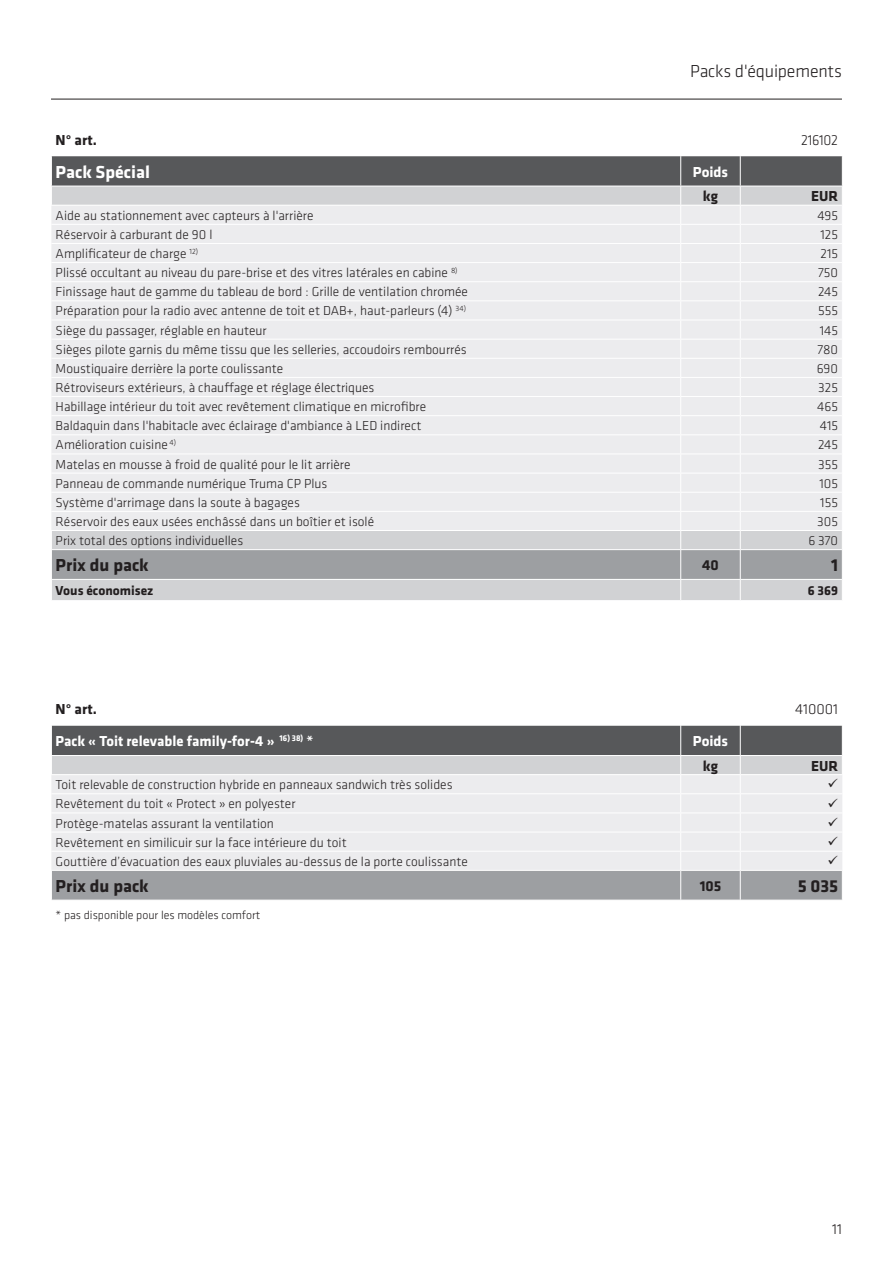
<style>
.page{position:relative;width:893px;height:1263px;background:#fff}
.page>*{position:absolute;margin:0;border:0;box-sizing:border-box;transform-origin:0 0}
.Fließtext_bold{font:700 18px "Klavika Basic";color:#231f20}
.t1{font:300 18px "Klavika Basic";letter-spacing:-.01em;color:#231f20}
.Fließtext_bold-2{font:700 18px "Klavika Basic";color:#fff}
.Fließtext_bold-3{font:700 15px "Klavika Basic";color:#fff}
.Fließtext_bold-4{font:700 15px "Klavika Basic";color:#231f20}
.t2{font:300 15px "Klavika Basic";letter-spacing:-.01em;color:#231f20}
.t3{font:300 15px "Klavika Basic";letter-spacing:-.01em;color:#231f20;scale:.95 1}
.Aufzählung_9pt{font:300 13.5px "Klavika Basic";color:#231f20}
.Fließtext_bold-5{font:300 13.5px "Klavika Basic";color:#231f20}
.Fließtext_bold-6{font:700 13.5px "Klavika Basic";color:#231f20}
.Überschriften_Serien{font:300 12px "Klavika Basic";color:#231f20}
</style>
<div class="page">
<hr style="left:51px;top:99px;width:791px;height:1px;background:#231f20">
<svg style="left:51px;top:156px;width:792px;height:444px;background:#dadadc"></svg>
<svg style="left:52px;top:725px;width:790px;height:1px"></svg>
<hr style="left:680px;top:692px;width:1px;height:34px;background:#fff">
<hr style="left:740px;top:692px;width:1px;height:34px;background:#fff">
<svg style="left:51px;top:726px;width:791px;height:174px;background:#c4c4c6"></svg>
<p class="t1" style="left:690px;top:61px;width:153px">Packs d'équipements</p>
<p class="Fließtext_bold-4" style="left:56px;top:129px;width:43px">N° art.</p>
<p class="t3" style="left:801px;top:131px;width:40px">216102</p>
<p class="Fließtext_bold-2" style="left:56px;top:159px;width:96px">Pack Spécial</p>
<p class="Fließtext_bold-3" style="left:693px;top:161px;width:37px">Poids</p>
<p class="Fließtext_bold-4" style="left:703px;top:185px;width:17px">kg</p>
<p class="Fließtext_bold-4" style="left:811px;top:185px;width:28px">EUR</p>
<p class="Aufzählung_9pt" style="left:56px;top:207px;width:259px">Aide au stationnement avec capteurs à l'arrière</p>
<p class="Fließtext_bold-5" style="left:817px;top:207px;width:22px">495</p>
<p class="Aufzählung_9pt" style="left:56px;top:226px;width:158px">Réservoir à carburant de 90 l</p>
<p class="Fließtext_bold-5" style="left:820px;top:226px;width:19px">125</p>
<p class="Aufzählung_9pt" style="left:56px;top:245px;width:144px">Amplificateur de charge <sup>12)</sup></p>
<p class="Fließtext_bold-5" style="left:820px;top:245px;width:19px">215</p>
<p class="Aufzählung_9pt" style="left:56px;top:265px;width:403px">Plissé occultant au niveau du pare-brise et des vitres latérales en cabine <sup>8)</sup></p>
<p class="Fließtext_bold-5" style="left:818px;top:265px;width:22px">750</p>
<p class="Aufzählung_9pt" style="left:56px;top:284px;width:414px">Finissage haut de gamme du tableau de bord : Grille de ventilation chromée</p>
<p class="Fließtext_bold-5" style="left:818px;top:284px;width:21px">245</p>
<p class="Aufzählung_9pt" style="left:56px;top:303px;width:412px">Préparation pour la radio avec antenne de toit et DAB+, haut-parleurs (4) <sup>34)</sup></p>
<p class="Fließtext_bold-5" style="left:818px;top:303px;width:22px">555</p>
<p class="Aufzählung_9pt" style="left:56px;top:322px;width:213px">Siège du passager, réglable en hauteur</p>
<p class="Fließtext_bold-5" style="left:820px;top:322px;width:20px">145</p>
<p class="Aufzählung_9pt" style="left:56px;top:341px;width:413px">Sièges pilote garnis du même tissu que les selleries, accoudoirs rembourrés</p>
<p class="Fließtext_bold-5" style="left:818px;top:341px;width:22px">780</p>
<p class="Aufzählung_9pt" style="left:56px;top:360px;width:229px">Moustiquaire derrière la porte coulissante</p>
<p class="Fließtext_bold-5" style="left:817px;top:360px;width:23px">690</p>
<p class="Aufzählung_9pt" style="left:56px;top:379px;width:320px">Rétroviseurs extérieurs, à chauffage et réglage électriques</p>
<p class="Fließtext_bold-5" style="left:818px;top:379px;width:21px">325</p>
<p class="Aufzählung_9pt" style="left:56px;top:399px;width:372px">Habillage intérieur du toit avec revêtement climatique en microfibre</p>
<p class="Fließtext_bold-5" style="left:817px;top:399px;width:22px">465</p>
<p class="Aufzählung_9pt" style="left:56px;top:418px;width:367px">Baldaquin dans l'habitacle avec éclairage d'ambiance à LED indirect</p>
<p class="Fließtext_bold-5" style="left:820px;top:418px;width:20px">415</p>
<p class="Aufzählung_9pt" style="left:56px;top:437px;width:122px">Amélioration cuisine <sup>4)</sup></p>
<p class="Fließtext_bold-5" style="left:818px;top:437px;width:21px">245</p>
<p class="Aufzählung_9pt" style="left:56px;top:456px;width:296px">Matelas en mousse à froid de qualité pour le lit arrière</p>
<p class="Fließtext_bold-5" style="left:818px;top:456px;width:21px">355</p>
<p class="Aufzählung_9pt" style="left:56px;top:475px;width:273px">Panneau de commande numérique Truma CP Plus</p>
<p class="Fließtext_bold-5" style="left:819px;top:475px;width:20px">105</p>
<p class="Aufzählung_9pt" style="left:56px;top:494px;width:246px">Système d'arrimage dans la soute à bagages</p>
<p class="Fließtext_bold-5" style="left:820px;top:494px;width:19px">155</p>
<p class="Aufzählung_9pt" style="left:56px;top:513px;width:320px">Réservoir des eaux usées enchâssé dans un boîtier et isolé</p>
<p class="Fließtext_bold-5" style="left:817px;top:513px;width:22px">305</p>
<p class="Fließtext_bold-5" style="left:56px;top:532px;width:189px">Prix total des options individuelles</p>
<p class="Fließtext_bold-5" style="left:808px;top:532px;width:31px">6 370</p>
<p class="Fließtext_bold" style="left:56px;top:552px;width:95px">Prix du pack</p>
<p class="Fließtext_bold-4" style="left:702px;top:554px;width:18px">40</p>
<p class="Fließtext_bold" style="left:831px;top:552px;width:9px">1</p>
<p class="Fließtext_bold-6" style="left:56px;top:581px;width:99px">Vous économisez</p>
<p class="Fließtext_bold-6" style="left:808px;top:581px;width:32px">6 369</p>
<p class="Fließtext_bold-4" style="left:56px;top:698px;width:43px">N° art.</p>
<p class="t2" style="left:795px;top:700px;width:44px">410001</p>
<p class="Fließtext_bold-3" style="left:56px;top:730px;width:259px">Pack « Toit relevable family-for-4 » <sup>16)</sup> <sup>38)</sup> *</p>
<p class="Fließtext_bold-3" style="left:693px;top:730px;width:37px">Poids</p>
<p class="Fließtext_bold-4" style="left:703px;top:755px;width:17px">kg</p>
<p class="Fließtext_bold-4" style="left:811px;top:755px;width:28px">EUR</p>
<p class="Aufzählung_9pt" style="left:56px;top:777px;width:398px">Toit relevable de construction hybride en panneaux sandwich très solides</p>
<p class="Aufzählung_9pt" style="left:56px;top:796px;width:241px">Revêtement du toit « Protect » en polyester</p>
<p class="Aufzählung_9pt" style="left:56px;top:815px;width:220px">Protège-matelas assurant la ventilation</p>
<p class="Aufzählung_9pt" style="left:56px;top:834px;width:293px">Revêtement en similicuir sur la face intérieure du toit</p>
<p class="Aufzählung_9pt" style="left:56px;top:853px;width:414px">Gouttière d’évacuation des eaux pluviales au-dessus de la porte coulissante</p>
<p class="Fließtext_bold" style="left:56px;top:873px;width:95px">Prix du pack</p>
<p class="Fließtext_bold-4" style="left:700px;top:875px;width:23px">105</p>
<p class="Fließtext_bold" style="left:798px;top:873px;width:42px">5 035</p>
<p class="Überschriften_Serien" style="left:56px;top:908px;width:206px">* pas disponible pour les modèles comfort</p>
<p class="t2" style="left:832px;top:1219px;width:11px">11</p>
</div>
